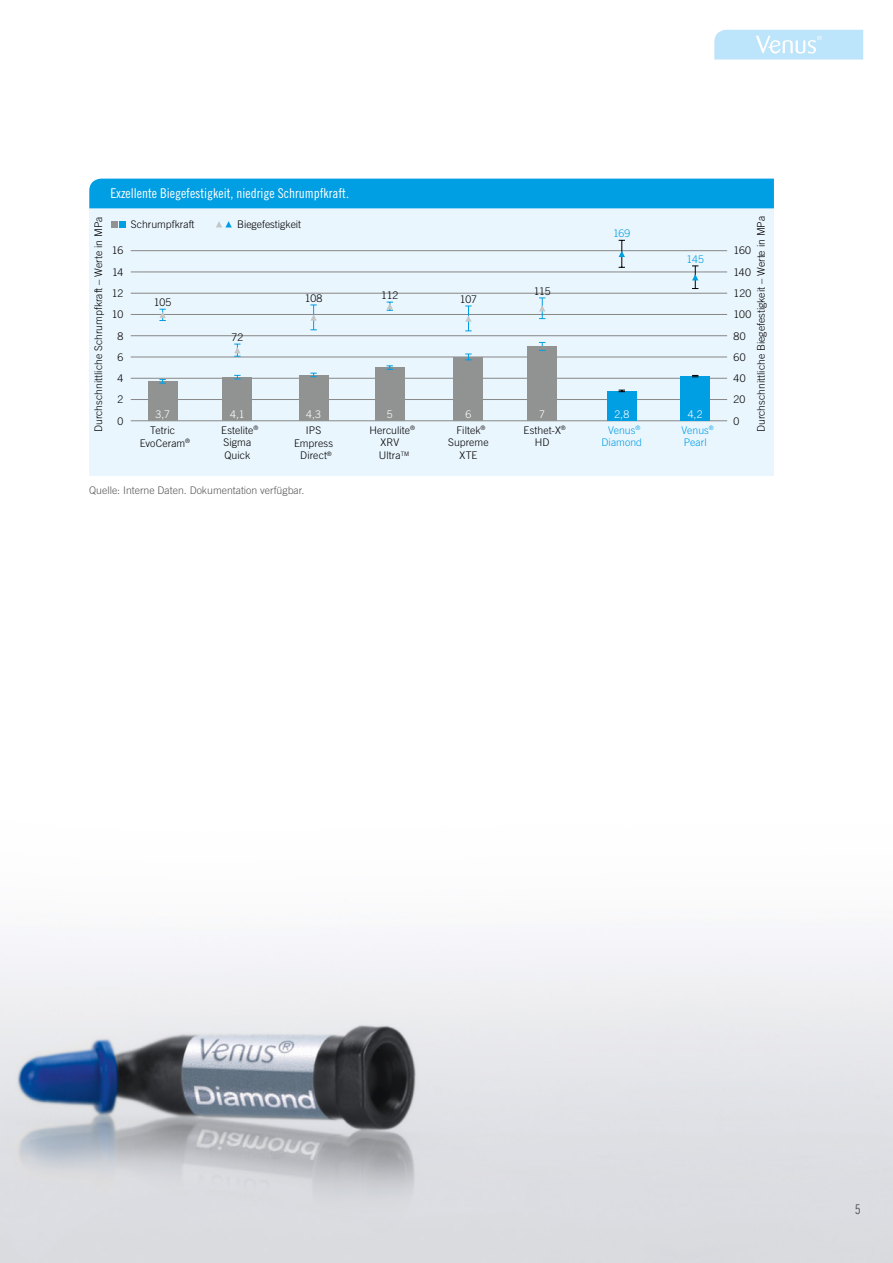
<style>
.page{position:relative;width:893px;height:1263px;background:#fff}
.page>*{position:absolute;margin:0;border:0;box-sizing:border-box;transform-origin:0 0}
.t1{font:13.5px "Trade Gothic LT Com Cn 18";color:#fff}
.t2{font:13.5px "Trade Gothic LT Com Cn 18";color:#565656}
.t3{font:300 10.5px/12.6px "Trade Gothic LT Com";color:#000;text-align:center}
.t4{font:300 10.5px "Trade Gothic LT Com";color:#565656}
.t5{font:300 10.5px/12.6px "Trade Gothic LT Com";letter-spacing:.005em;color:#009ee3}
.t6{font:300 10.5px "Trade Gothic LT Com";color:#fff}
</style>
<div class="page">
<img style="left:0;top:935px;width:893px;height:328px">
<svg style="left:714px;top:30px;width:149px;height:30px;background:#c2e6fa"></svg>
<div style="left:89px;top:208px;width:685px;height:268px;background:#eaf6fe"></div>
<div style="left:89px;top:179px;width:685px;height:29px;background:#009ee3"></div>
<hr style="left:131px;top:399px;width:596px;height:1px;background:#878786">
<hr style="left:131px;top:378px;width:596px;height:1px;background:#878786">
<hr style="left:131px;top:357px;width:596px;height:1px;background:#878786">
<hr style="left:131px;top:335px;width:596px;height:1px;background:#878786">
<hr style="left:131px;top:314px;width:596px;height:1px;background:#878786">
<hr style="left:131px;top:293px;width:596px;height:1px;background:#878786">
<hr style="left:131px;top:272px;width:596px;height:1px;background:#878786">
<hr style="left:131px;top:250px;width:596px;height:1px;background:#878786">
<hr style="left:131px;top:420px;width:596px;height:1px;background:#878786">
<div style="left:148px;top:381px;width:30px;height:40px;background:#919292"></div>
<svg style="left:159px;top:379px;width:7px;height:5px"></svg>
<svg style="left:159px;top:309px;width:7px;height:12px"></svg>
<div style="left:222px;top:377px;width:30px;height:44px;background:#919292"></div>
<svg style="left:234px;top:375px;width:7px;height:5px"></svg>
<svg style="left:234px;top:344px;width:7px;height:13px"></svg>
<div style="left:299px;top:375px;width:29px;height:46px;background:#919292"></div>
<svg style="left:310px;top:373px;width:7px;height:4px"></svg>
<svg style="left:310px;top:305px;width:7px;height:25px"></svg>
<div style="left:375px;top:368px;width:30px;height:53px;background:#919292"></div>
<svg style="left:387px;top:365px;width:6px;height:5px"></svg>
<svg style="left:387px;top:302px;width:6px;height:9px"></svg>
<div style="left:454px;top:357px;width:29px;height:64px;background:#919292"></div>
<svg style="left:465px;top:354px;width:7px;height:6px"></svg>
<svg style="left:465px;top:306px;width:7px;height:25px"></svg>
<div style="left:527px;top:346px;width:30px;height:75px;background:#919292"></div>
<svg style="left:539px;top:342px;width:6px;height:9px"></svg>
<svg style="left:539px;top:298px;width:6px;height:21px"></svg>
<div style="left:680px;top:376px;width:30px;height:45px;background:#009ee3"></div>
<svg style="left:692px;top:266px;width:6px;height:23px"></svg>
<svg style="left:692px;top:375px;width:6px;height:2px"></svg>
<div style="left:607px;top:391px;width:30px;height:30px;background:#009ee3"></div>
<svg style="left:619px;top:390px;width:6px;height:2px"></svg>
<svg style="left:619px;top:240px;width:6px;height:28px"></svg>
<svg style="left:112px;top:221px;width:6px;height:6px"></svg>
<div style="left:119px;top:221px;width:7px;height:6px;background:#009ee3"></div>
<svg style="left:216px;top:221px;width:16px;height:6px"></svg>
<p class="t1" style="left:111px;top:186px;width:240px">Exzellente Biegefestigkeit, niedrige Schrumpfkraft.</p>
<p class="t3" style="left:92px;top:432px;width:217px;rotate:-90deg">Durchschnittliche Schrumpfkraft – Werte in MPa</p>
<p class="t3" style="left:755px;top:432px;width:218px;rotate:-90deg">Durchschnittliche Biegefestigkeit – Werte in MPa</p>
<p class="t3" style="left:131px;top:217px;width:65px">Schrumpfkraft</p>
<p class="t3" style="left:237px;top:217px;width:66px">Biegefestigkeit</p>
<p class="t5" style="left:613px;top:227px;width:19px">169</p>
<p class="t3" style="left:733px;top:244px;width:19px">160</p>
<p class="t3" style="left:112px;top:244px;width:13px">16</p>
<p class="t5" style="left:687px;top:252px;width:19px">145</p>
<p class="t3" style="left:733px;top:266px;width:19px">140</p>
<p class="t3" style="left:112px;top:266px;width:13px">14</p>
<p class="t3" style="left:534px;top:284px;width:18px">115</p>
<p class="t3" style="left:733px;top:287px;width:19px">120</p>
<p class="t3" style="left:112px;top:287px;width:13px">12</p>
<p class="t3" style="left:381px;top:288px;width:19px">112</p>
<p class="t3" style="left:305px;top:291px;width:19px">108</p>
<p class="t3" style="left:460px;top:293px;width:19px">107</p>
<p class="t3" style="left:154px;top:296px;width:19px">105</p>
<p class="t3" style="left:733px;top:308px;width:19px">100</p>
<p class="t3" style="left:112px;top:308px;width:13px">10</p>
<p class="t3" style="left:733px;top:329px;width:14px">80</p>
<p class="t3" style="left:117px;top:329px;width:7px">8</p>
<p class="t3" style="left:232px;top:331px;width:13px">72</p>
<p class="t3" style="left:733px;top:351px;width:14px">60</p>
<p class="t3" style="left:117px;top:351px;width:7px">6</p>
<p class="t3" style="left:733px;top:372px;width:14px">40</p>
<p class="t3" style="left:117px;top:372px;width:7px">4</p>
<p class="t3" style="left:733px;top:393px;width:13px">20</p>
<p class="t3" style="left:117px;top:393px;width:7px">2</p>
<p class="t6" style="left:155px;top:408px;width:16px">3,7</p>
<p class="t6" style="left:230px;top:408px;width:16px">4,1</p>
<p class="t6" style="left:306px;top:408px;width:16px">4,3</p>
<p class="t6" style="left:466px;top:408px;width:7px">6</p>
<p class="t6" style="left:614px;top:408px;width:16px">2,8</p>
<p class="t6" style="left:688px;top:408px;width:16px">4,2</p>
<p class="t6" style="left:387px;top:408px;width:7px">5</p>
<p class="t6" style="left:539px;top:408px;width:7px">7</p>
<p class="t3" style="left:117px;top:414px;width:7px">0</p>
<p class="t3" style="left:733px;top:414px;width:7px">0</p>
<p class="t3" style="left:221px;top:424px;width:39px;text-align:left">Estelite<sup>®<br></sup>Sigma<br>Quick</p>
<p class="t3" style="left:369px;top:424px;width:47px">Herculite<sup>®<br></sup>XRV<br>Ultra<sup>TM</sup></p>
<p class="t3" style="left:448px;top:424px;width:42px">Filtek<sup>®<br></sup>Supreme<br>XTE</p>
<p class="t3" style="left:524px;top:424px;width:44px">Esthet-X<sup>®<br></sup>HD</p>
<p class="t5" style="left:601px;top:424px;width:42px;text-align:center">Venus<sup>®<br></sup>Diamond</p>
<p class="t5" style="left:682px;top:424px;width:34px">Venus<sup>®<br></sup>Pearl</p>
<p class="t3" style="left:294px;top:424px;width:41px">IPS<br>Empress<br>Direct<sup>®</sup></p>
<p class="t3" style="left:140px;top:424px;width:52px">Tetric<br>EvoCeram<sup>®</sup></p>
<p class="t4" style="left:89px;top:484px;width:217px">Quelle: Interne Daten. Dokumentation verfügbar.</p>
<p class="t2" style="left:855px;top:1201px;width:7px">5</p>
</div>
